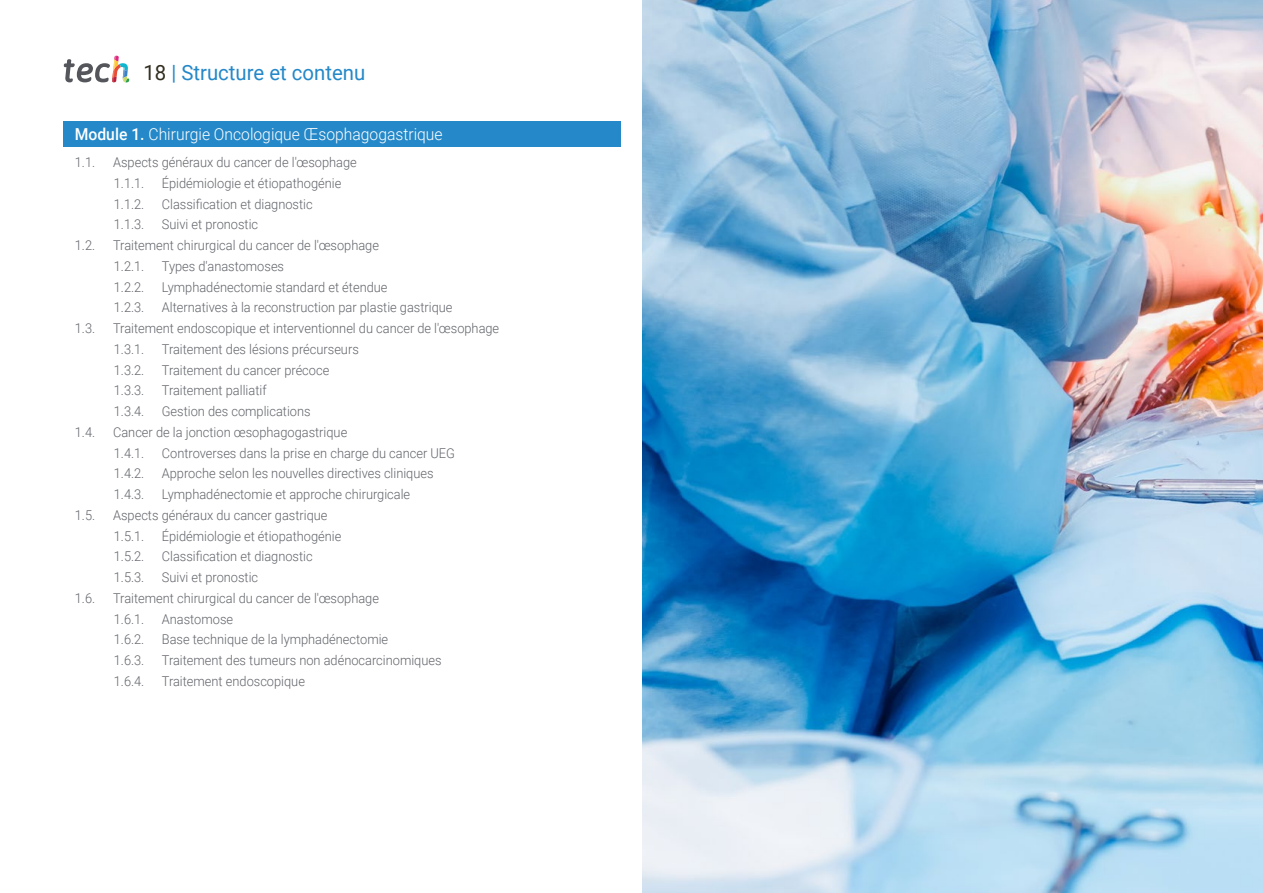
<style>
.page{position:relative;width:1263px;height:893px;background:#fff}
.page>*{position:absolute;margin:0;border:0;box-sizing:border-box;transform-origin:0 0}
.t1{font:21px "Roboto";color:#2488c9}
.t2{font:300 16.5px "Roboto";color:#fff;scale:.95 1}
.t3{font:300 13.5px/20.7px "Roboto";color:#61646a;scale:.95 1}
.s1{color:#312e20}
.s2{font-weight:500}
</style>
<div class="page">
<div style="left:64px;top:121px;width:557px;height:25px;background:#2488c9"></div>
<img style="left:642px;top:0;width:621px;height:893px">
<svg style="left:64px;top:56px;width:65px;height:27px"></svg>
<h1 class="t1" style="left:144px;top:57px;width:223px"><span class="s1">18</span> | Structure et contenu</h1>
<p class="t2" style="left:75px;top:123px;width:389px"><span class="s2">Module 1.</span> Chirurgie Oncologique Œsophagogastrique</p>
<p class="t3" style="left:75px;top:151px;width:23px">1.1.</p>
<p class="t3" style="left:113px;top:151px;width:258px">Aspects généraux du cancer de l'œsophage<br>1.1.1.</p>
<p class="t3" style="left:162px;top:172px;width:190px">Épidémiologie et étiopathogénie</p>
<p class="t3" style="left:114px;top:193px;width:34px">1.1.2.</p>
<p class="t3" style="left:162px;top:193px;width:160px">Classification et diagnostic</p>
<p class="t3" style="left:114px;top:214px;width:34px">1.1.3.</p>
<p class="t3" style="left:162px;top:214px;width:103px">Suivi et pronostic</p>
<p class="t3" style="left:75px;top:234px;width:23px">1.2.</p>
<p class="t3" style="left:113px;top:234px;width:281px">Traitement chirurgical du cancer de l'œsophage<br>1.2.1.</p>
<p class="t3" style="left:162px;top:255px;width:130px">Types d'anastomoses</p>
<p class="t3" style="left:114px;top:276px;width:34px">1.2.2.</p>
<p class="t3" style="left:162px;top:276px;width:239px">Lymphadénectomie standard et étendue</p>
<p class="t3" style="left:114px;top:297px;width:34px">1.2.3.</p>
<p class="t3" style="left:162px;top:297px;width:307px">Alternatives à la reconstruction par plastie gastrique</p>
<p class="t3" style="left:75px;top:317px;width:23px">1.3.</p>
<p class="t3" style="left:113px;top:317px;width:408px">Traitement endoscopique et interventionnel du cancer de l'œsophage<br>1.3.1.</p>
<p class="t3" style="left:162px;top:338px;width:209px">Traitement des lésions précurseurs</p>
<p class="t3" style="left:114px;top:359px;width:34px">1.3.2.</p>
<p class="t3" style="left:162px;top:359px;width:178px">Traitement du cancer précoce</p>
<p class="t3" style="left:114px;top:380px;width:34px">1.3.3.</p>
<p class="t3" style="left:162px;top:380px;width:112px">Traitement palliatif</p>
<p class="t3" style="left:114px;top:400px;width:34px">1.3.4.</p>
<p class="t3" style="left:162px;top:400px;width:158px">Gestion des complications</p>
<p class="t3" style="left:75px;top:421px;width:23px">1.4.</p>
<p class="t3" style="left:113px;top:421px;width:248px">Cancer de la jonction œsophagogastrique<br>1.4.1.</p>
<p class="t3" style="left:162px;top:442px;width:310px">Controverses dans la prise en charge du cancer UEG</p>
<p class="t3" style="left:114px;top:463px;width:34px">1.4.2.</p>
<p class="t3" style="left:162px;top:463px;width:288px">Approche selon les nouvelles directives cliniques</p>
<p class="t3" style="left:114px;top:483px;width:34px">1.4.3.</p>
<p class="t3" style="left:162px;top:483px;width:263px">Lymphadénectomie et approche chirurgicale</p>
<p class="t3" style="left:75px;top:504px;width:23px">1.5.</p>
<p class="t3" style="left:113px;top:504px;width:227px">Aspects généraux du cancer gastrique<br>1.5.1.</p>
<p class="t3" style="left:162px;top:525px;width:190px">Épidémiologie et étiopathogénie</p>
<p class="t3" style="left:114px;top:546px;width:34px">1.5.2.</p>
<p class="t3" style="left:162px;top:546px;width:160px">Classification et diagnostic</p>
<p class="t3" style="left:114px;top:566px;width:34px">1.5.3.</p>
<p class="t3" style="left:162px;top:566px;width:103px">Suivi et pronostic</p>
<p class="t3" style="left:75px;top:587px;width:23px">1.6.</p>
<p class="t3" style="left:113px;top:587px;width:281px">Traitement chirurgical du cancer de l'œsophage<br>1.6.1.</p>
<p class="t3" style="left:162px;top:608px;width:77px">Anastomose</p>
<p class="t3" style="left:114px;top:629px;width:34px">1.6.2.</p>
<p class="t3" style="left:162px;top:629px;width:240px">Base technique de la lymphadénectomie</p>
<p class="t3" style="left:114px;top:649px;width:34px">1.6.3.</p>
<p class="t3" style="left:162px;top:649px;width:296px">Traitement des tumeurs non adénocarcinomiques</p>
<p class="t3" style="left:114px;top:670px;width:34px">1.6.4.</p>
<p class="t3" style="left:162px;top:670px;width:152px">Traitement endoscopique</p>
</div>
